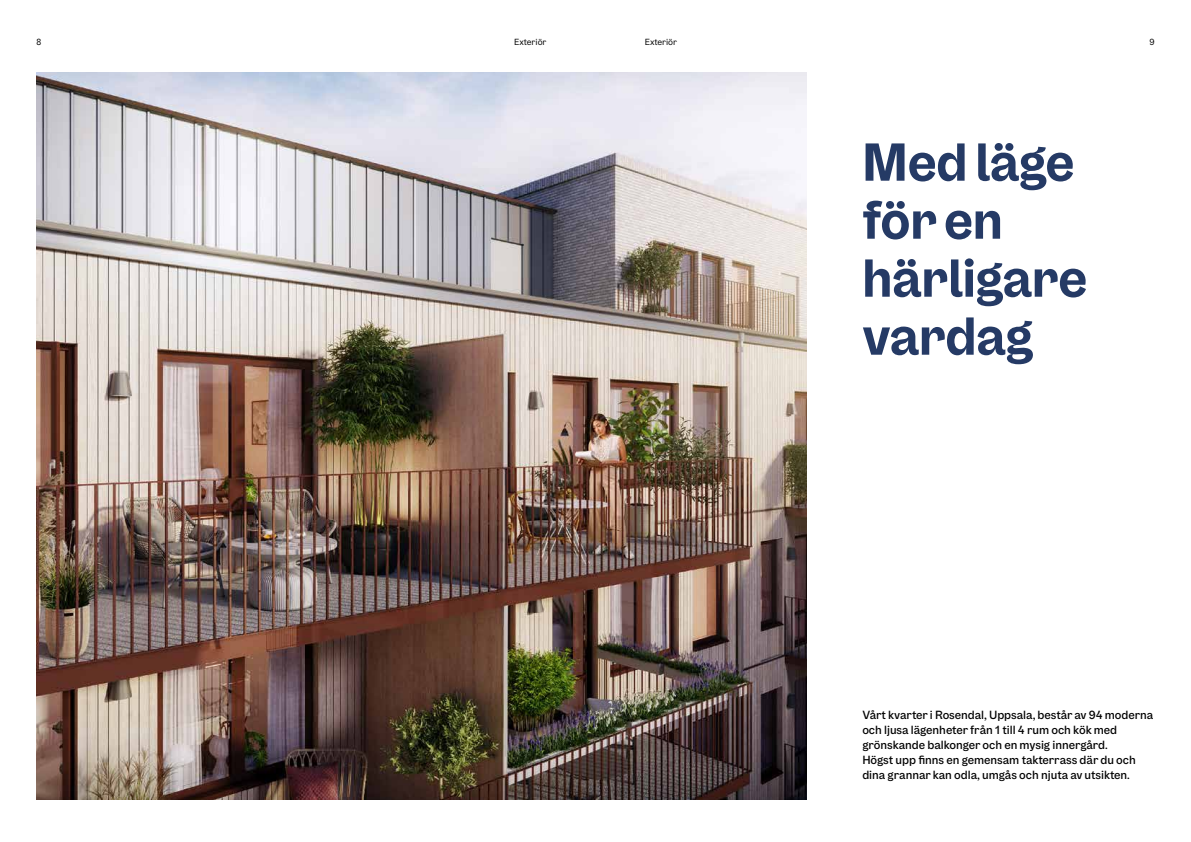
<style>
.page{position:relative;width:1191px;height:842px;background:#fff}
.page>*{position:absolute;margin:0;border:0;box-sizing:border-box;transform-origin:0 0}
.t1{font:700 54px/58px "OBOS Display";color:#253a65}
.t2{font:500 12px/15px "OBOS Text";color:#000}
.t3{font:9px "OBOS Text";color:#000}
</style>
<div class="page">
<img style="left:36px;top:72px;width:771px;height:728px">
<p class="t3" style="left:36px;top:36px;width:7px">8</p>
<p class="t3" style="left:514px;top:36px;width:34px">Exteriör</p>
<p class="t3" style="left:644px;top:36px;width:34px">Exteriör</p>
<p class="t3" style="left:1149px;top:36px;width:7px">9</p>
<h1 class="t1" style="left:862px;top:134px;width:226px">Med läge för en härligare vardag</h1>
<p class="t2" style="left:862px;top:707px;width:292px">Vårt kvarter i Rosendal, Uppsala, består av 94 moderna och ljusa lägenheter från 1 till 4 rum och kök med grönskande balkonger och en mysig innergård.<br>Högst upp finns en gemensam takterrass där du och dina grannar kan odla, umgås och njuta av utsikten.</p>
</div>
